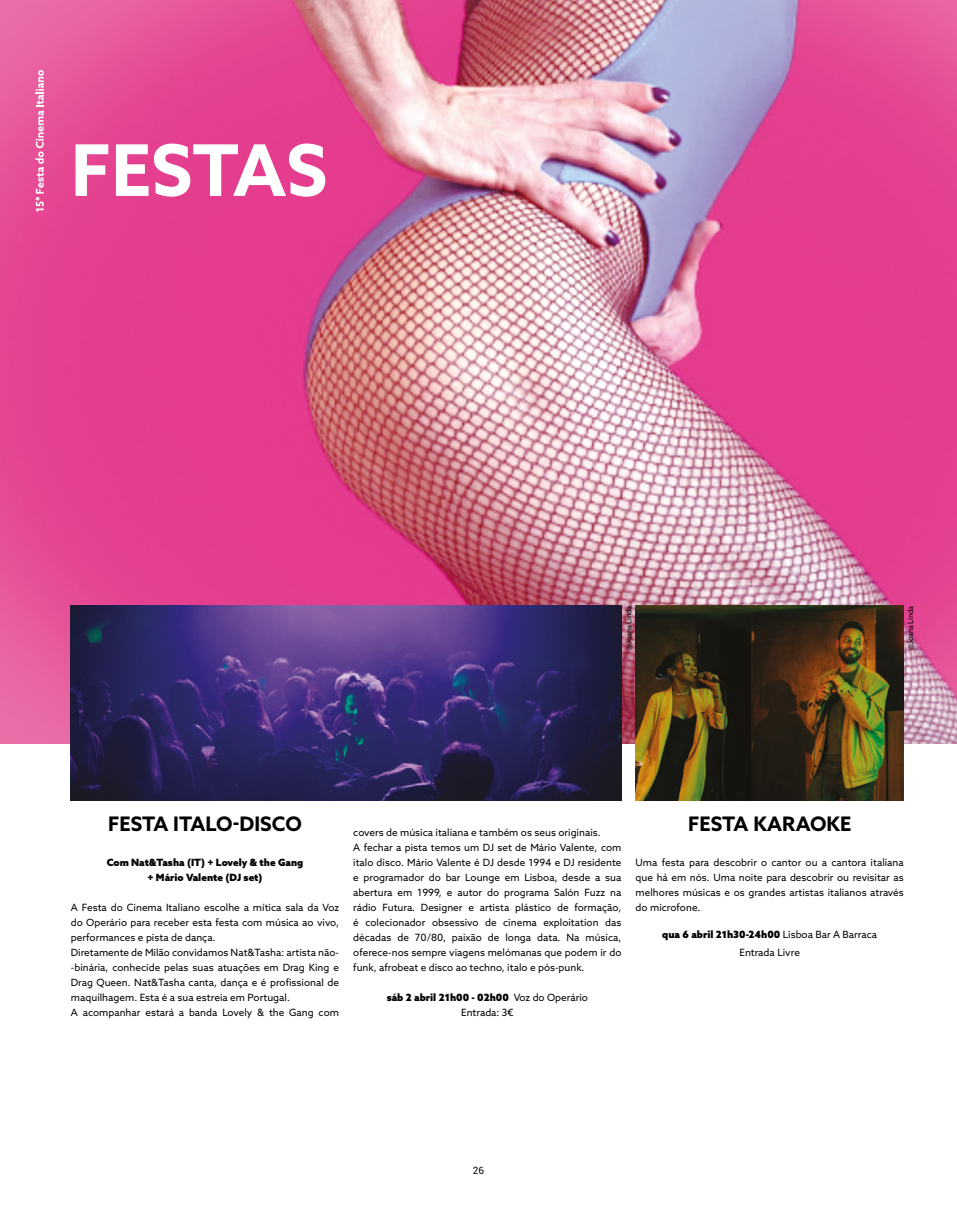
<style>
.page{position:relative;width:957px;height:1205px;background:#fff}
.page>*{position:absolute;margin:0;border:0;box-sizing:border-box;transform-origin:0 0}
.t1{font:700 71.25px "Azo Sans";color:#fff}
.t2{font:700 20px "Azo Sans";color:#000}
.t3{font:10px/15px "Azo Sans";color:#000}
.t4{font:900 10px/15px "Azo Sans";color:#000;text-align:center}
.t5{font:10px "Roboto";color:#000}
.t6{font:7.5px "Azo Sans";letter-spacing:-.03em;color:#000}
.s1{font-weight:900}
</style>
<div class="page">
<img style="left:0;top:0;width:957px;height:743px">
<img style="left:71px;top:605px;width:550px;height:195px">
<img style="left:635px;top:605px;width:269px;height:195px">
<svg style="left:35px;top:70px;width:9px;height:142px"></svg>
<h1 class="t1" style="left:71px;top:123px;width:258px">FESTAS</h1>
<p class="t6" style="left:624px;top:650px;width:46px;rotate:-90deg">@Joana Linda</p>
<p class="t6" style="left:905px;top:650px;width:46px;rotate:-90deg">@Joana Linda</p>
<h2 class="t2" style="left:108px;top:810px;width:195px">FESTA ITALO-DISCO</h2>
<p class="t4" style="left:107px;top:855px;width:198px">Com Nat&amp;Tasha (IT) + Lovely &amp; the Gang + Mário Valente (DJ set)</p>
<p class="t3" style="left:71px;top:900px;width:270px">A Festa do Cinema Italiano escolhe a mítica sala da Voz do Operário para receber esta festa com música ao vivo, performances e pista de dança.<br>Diretamente de Milão convidamos Nat&amp;Tasha: artista não--binária, conhecide pelas suas atuações em Drag King e Drag Queen. Nat&amp;Tasha canta, dança e é profissional de maquilhagem. Esta é a sua estreia em Portugal.<br>A acompanhar estará a banda Lovely &amp; the Gang com</p>
<p class="t3" style="left:353px;top:825px;width:270px">covers de música italiana e também os seus originais.<br>A fechar a pista temos um DJ set de Mário Valente, com italo disco. Mário Valente é DJ desde 1994 e DJ residente e programador do bar Lounge em Lisboa, desde a sua abertura em 1999, e autor do programa Salón Fuzz na rádio Futura. Designer e artista plástico de formação, é colecionador obsessivo de cinema exploitation das décadas de 70/80, paixão de longa data. Na música, oferece-nos sempre viagens melómanas que podem ir do funk, afrobeat e disco ao techno, italo e pós-punk.</p>
<p class="t3" style="left:387px;top:990px;width:203px;text-align:center"><span class="s1">sáb 2 abril 21h00 - 02h00</span> Voz do Operário<br>Entrada: 3€</p>
<h2 class="t2" style="left:688px;top:810px;width:165px">FESTA KARAOKE</h2>
<p class="t3" style="left:635px;top:855px;width:270px;text-align:justify">Uma festa para descobrir o cantor ou a cantora italiana que há em nós. Uma noite para descobrir ou revisitar as melhores músicas e os grandes artistas italianos através do microfone.</p>
<p class="t3" style="left:662px;top:925px;width:216px;line-height:18px;text-align:center"><span class="s1">qua 6 abril 21h30-24h00</span> Lisboa Bar A Barraca<br>Entrada Livre</p>
<p class="t5" style="left:473px;top:1163px;width:13px">26</p>
</div>
